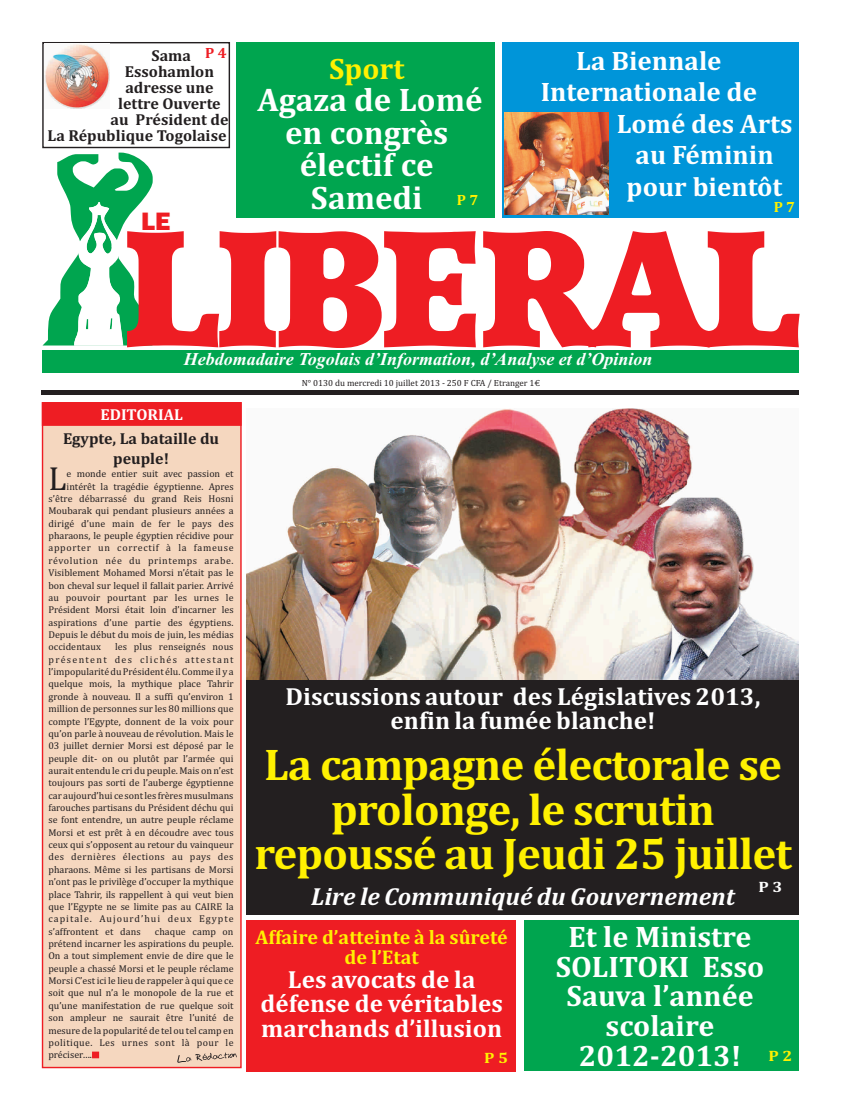
<style>
.page{position:relative;width:842px;height:1112px;background:#fff}
.page>*{position:absolute;margin:0;border:0;box-sizing:border-box;transform-origin:0 0}
.t1{font:700 45px/44.5px "Cambria";letter-spacing:-.02em;color:#fff101;text-align:center}
.t2{font:33.7px "Cambria";color:#231f20}
.t3{font:700 33px/32.6px "Cambria";color:#fff;text-align:center}
.t4{font:700 30px/29.6px "Cambria";color:#fff;text-align:center}
.t5{font:700 30px "Cambria";color:#fff101}
.t6{font:700 27px "Cambria";color:#fff}
.t7{font:800 26px "Franklin Gothic";color:#ee1d23}
.t8{font:700 25px/24.7px "Cambria";color:#fff;text-align:center}
.t9{font:italic 700 25px "Cambria";color:#fff}
.t10{font:700 20px/19.8px "Cambria";color:#fff101;text-align:center}
.t11{font:italic 700 18px "Times New Roman";color:#fff}
.t12{font:700 16px/19.8px "Cambria";color:#231f20;text-align:center}
.t13{font:700 16px "Cambria";color:#fff}
.t14{font:700 15.2px "Cambria";color:#fff101;scale:1.12 1}
.t15{font:700 15.2px "Cambria";color:#fff;scale:1.12 1}
.t16{font:700 15px "Cambria";color:#fff101}
.t17{font:700 15px "Cambria";color:#ee1d23}
.t18{font:10px/12.4px "Cambria";color:#231f20;text-align:justify}
.t19{font:9px "Cambria";color:#231f20}
</style>
<div class="page">
<div style="left:42px;top:350px;width:757px;height:22px;background:#00a54f"></div>
<hr style="left:42px;top:390px;width:757px;height:4px;background:#231f20">
<svg style="left:127px;top:231px;width:673px;height:117px;fill:#ee1d23"></svg>
<svg style="left:43px;top:152px;width:110px;height:193px"></svg>
<div style="left:42px;top:42px;width:188px;height:106px;background:#fff;border:1px solid #231f20"></div>
<div style="left:42px;top:402px;width:200px;height:665px;background:#f5d7bf;border:1px solid #ee1d23"></div>
<div style="left:42px;top:402px;width:200px;height:24px;background:#ee1d23;border:1px solid #ee1d23"></div>
<div style="left:92px;top:1051px;width:7px;height:7px;background:#ee1d23"></div>
<svg style="left:177px;top:1052px;width:60px;height:10px"></svg>
<div style="left:502px;top:43px;width:296px;height:175px;background:#0095d9"></div>
<div style="left:237px;top:43px;width:258px;height:175px;background:#00a54f"></div>
<div style="left:246px;top:920px;width:269px;height:151px;background:#ee1d23"></div>
<div style="left:524px;top:920px;width:274px;height:150px;background:#00a54f"></div>
<div style="left:246px;top:675px;width:552px;height:239px;background:#231f20"></div>
<img style="left:246px;top:408px;width:553px;height:271px">
<img style="left:505px;top:113px;width:104px;height:102px">
<img style="left:45px;top:44px;width:65px;height:65px">
<h3 class="t17" style="left:205px;top:48px;width:23px">P 4</h3>
<h3 class="t12" style="left:151px;top:48px;width:41px">Sama</h3>
<h3 class="t12" style="left:125px;top:64px;width:91px">Essohamlon</h3>
<h3 class="t12" style="left:125px;top:79px;width:90px">adresse une</h3>
<h3 class="t12" style="left:118px;top:95px;width:104px">lettre Ouverte</h3>
<h3 class="t12" style="left:110px;top:111px;width:120px">au Président de</h3>
<h3 class="t12" style="left:48px;top:127px;width:180px">La République Togolaise</h3>
<h3 class="t7" style="left:141px;top:205px;width:31px">LE</h3>
<h3 class="t5" style="left:329px;top:59px;width:77px">Sport</h3>
<h3 class="t3" style="left:257px;top:87px;width:227px">Agaza de Lomé en congrès électif ce<br>Samedi</h3>
<h3 class="t16" style="left:457px;top:195px;width:23px">P 7</h3>
<h3 class="t6" style="left:576px;top:52px;width:147px">La Biennale</h3>
<h3 class="t6" style="left:541px;top:83px;width:218px">Internationale de</h3>
<h3 class="t6" style="left:617px;top:115px;width:177px">Lomé des Arts</h3>
<h3 class="t6" style="left:635px;top:146px;width:140px">au Féminin</h3>
<h3 class="t6" style="left:627px;top:177px;width:157px">pour bientôt</h3>
<h3 class="t16" style="left:774px;top:202px;width:23px">P 7</h3>
<h3 class="t11" style="left:184px;top:353px;width:470px">Hebdomadaire Togolais d’Information, d’Analyse et d’Opinion</h3>
<p class="t19" style="left:302px;top:380px;width:240px">N° 0130 du mercredi 10 juillet 2013 - 250 F CFA / Etranger 1Ä</p>
<h3 class="t13" style="left:101px;top:409px;width:84px">EDITORIAL</h3>
<h3 class="t12" style="left:63px;top:430px;width:158px">Egypte, La bataille du peuple!</h3>
<p class="t18" style="left:67px;top:468px;width:169px">e monde entier suit avec passion et</p>
<h2 class="t2" style="left:49px;top:467px;width:20px">L</h2>
<p class="t18" style="left:48px;top:481px;width:187px;text-indent:18px">intérêt la tragédie égyptienne. Apres s’être débarrassé du grand Reis Hosni Moubarak qui pendant plusieurs années a dirigé d’une main de fer le pays des pharaons, le peuple égyptien récidive pour apporter un correctif à la fameuse révolution née du printemps arabe.<br>Visiblement Mohamed Morsi n’était pas le bon cheval sur lequel il fallait parier. Arrivé au pouvoir pourtant par les urnes le Président Morsi était loin d’incarner les aspirations d’une partie des égyptiens.<br>Depuis le début du mois de juin, les médias occidentaux</p>
<p class="t18" style="left:48px;top:641px;width:187px;text-indent:67px">les plus renseignés nous présentent des clichés attestant l’impopularité du Président élu. Comme il y a quelque mois, la mythique place Tahrir gronde à nouveau. Il a suffi qu’environ 1 million de personnes sur les 80 millions que compte l’Egypte, donnent de la voix pour qu’on parle à nouveau de révolution. Mais le 03 juillet dernier Morsi est déposé par le peuple dit- on ou plutôt par l’armée qui aurait entendu le cri du peuple. Mais on n’est toujours pas sorti de l’auberge égyptienne car aujourd’hui ce sont les frères musulmans farouches partisans du Président déchu qui se font entendre, un autre peuple réclame Morsi et est prêt à en découdre avec tous ceux qui s’opposent au retour du vainqueur des dernières élections au pays des pharaons. Même si les partisans de Morsi n’ont pas le privilège d’occuper la mythique place Tahrir, ils rappellent à qui veut bien que l’Egypte ne se limite pas au CAIRE la capitale. Aujourd’hui deux Egypte s’affrontent et dans</p>
<h3 class="t8" style="left:286px;top:686px;width:476px">Discussions autour des Législatives 2013, enfin la fumée blanche!</h3>
<h1 class="t1" style="left:254px;top:747px;width:539px">La campagne électorale se prolonge, le scrutin repoussé au Jeudi 25 juillet</h1>
<h3 class="t15" style="left:758px;top:881px;width:23px">P3</h3>
<h3 class="t9" style="left:311px;top:887px;width:425px">Lire le Communiqué du Gouvernement</h3>
<h3 class="t4" style="left:556px;top:925px;width:210px">Et le Ministre<br>SOLITOKI Esso<br>Sauva l’année scolaire<br>2012-2013!</h3>
<p class="t18" style="left:48px;top:925px;width:187px;text-indent:107px">chaque camp on prétend incarner les aspirations du peuple.<br>On a tout simplement envie de dire que le peuple a chassé Morsi et le peuple réclame Morsi C’est ici le lieu de rappeler à qui que ce soit que nul n’a le monopole de la rue et qu’une manifestation de rue quelque soit son ampleur ne saurait être l’unité de mesure de la popularité de tel ou tel camp en politique. Les urnes sont là pour le préciser….</p>
<h3 class="t10" style="left:255px;top:929px;width:254px">Affaire d’atteinte à la sûreté de l’Etat</h3>
<h3 class="t8" style="left:260px;top:969px;width:244px">Les avocats de la défense de véritables marchands d’illusion</h3>
<h3 class="t14" style="left:484px;top:1052px;width:23px">P5</h3>
<h3 class="t14" style="left:768px;top:1050px;width:23px">P2</h3>
</div>
